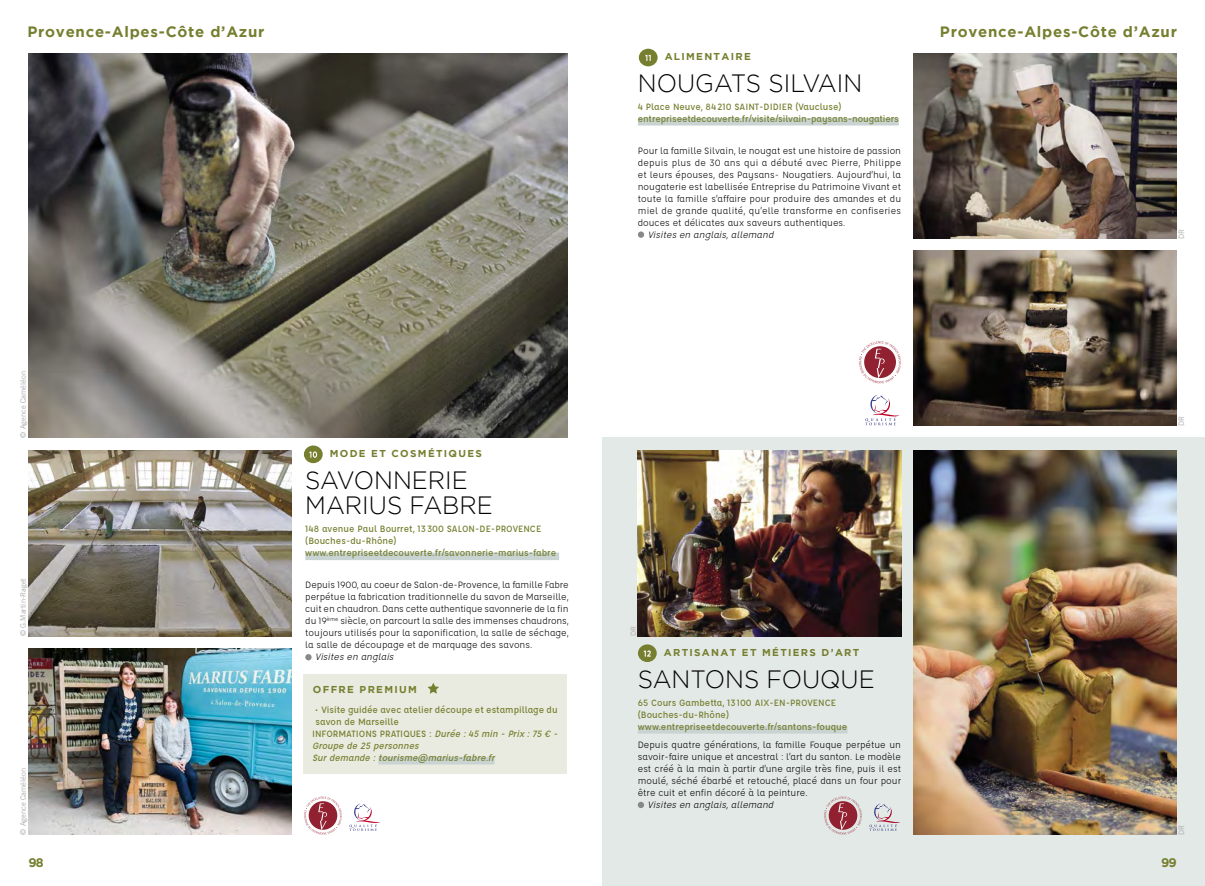
<style>
.page{position:relative;width:1205px;height:886px;background:#fff}
.page>*{position:absolute;margin:0;border:0;box-sizing:border-box;transform-origin:0 0}
.t1{font:300 25px/25px "Gotham";color:#000;scale:.96 1}
.t2{font:700 15px "Gotham";letter-spacing:.05em;color:#767f2f}
.t3{font:700 12.5px "Gotham HTF";color:#767f2f}
.t4{font:10px/12px "Affogato";color:#000;text-align:justify}
.t5{font:500 10px/12px "Affogato";color:#767f2f}
.t6{font:italic 10px "Affogato";color:#000}
.t7{font:700 10px "Gotham";letter-spacing:.13em;color:#767f2f}
.t8{font:italic 500 10px "Affogato";color:#767f2f}
.t9{font:7.5px "Trade Gothic";color:#aaa}
.s1{font-style:italic}
</style>
<div class="page">
<div style="left:602px;top:438px;width:603px;height:448px;background:#e3e9e7"></div>
<div style="left:305px;top:553px;width:254px;height:7px;background:#c9d4d2"></div>
<div style="left:305px;top:654px;width:7px;height:6px;background:#888;border-radius:50%"></div>
<img style="left:28px;top:53px;width:539px;height:385px">
<img style="left:28px;top:450px;width:263px;height:186px">
<img style="left:28px;top:649px;width:263px;height:185px">
<img style="left:913px;top:450px;width:263px;height:384px">
<img style="left:638px;top:450px;width:263px;height:186px">
<div style="left:638px;top:726px;width:209px;height:7px;background:#c9d4d2"></div>
<svg style="left:638px;top:802px;width:6px;height:6px"></svg>
<div style="left:638px;top:118px;width:261px;height:8px;background:#c9d4d2"></div>
<div style="left:638px;top:231px;width:6px;height:7px;background:#888;border-radius:50%"></div>
<img style="left:913px;top:251px;width:263px;height:175px">
<img style="left:913px;top:53px;width:263px;height:186px">
<svg style="left:859px;top:341px;width:42px;height:42px"></svg>
<svg style="left:865px;top:394px;width:34px;height:31px"></svg>
<div style="left:304px;top:674px;width:263px;height:99px;background:#eaebe0"></div>
<div style="left:378px;top:757px;width:116px;height:7px;background:#c9d4d2"></div>
<svg style="left:427px;top:683px;width:12px;height:11px"></svg>
<svg style="left:824px;top:796px;width:38px;height:38px"></svg>
<svg style="left:304px;top:796px;width:38px;height:38px"></svg>
<svg style="left:869px;top:803px;width:31px;height:28px"></svg>
<svg style="left:349px;top:803px;width:31px;height:28px"></svg>
<div style="left:304px;top:445px;width:19px;height:18px;background:#767f2f;border-radius:50%"></div>
<svg style="left:309px;top:451px;width:8px;height:7px"></svg>
<div style="left:639px;top:49px;width:18px;height:17px;background:#767f2f;border-radius:50%"></div>
<svg style="left:645px;top:55px;width:6px;height:6px"></svg>
<div style="left:638px;top:644px;width:19px;height:18px;background:#767f2f;border-radius:50%"></div>
<svg style="left:644px;top:650px;width:7px;height:7px"></svg>
<h2 class="t2" style="left:27px;top:23px;width:239px">Provence-Alpes-Côte d’Azur</h2>
<p class="t9" style="left:19px;top:438px;width:68px;rotate:-90deg">© Agence Caméléon</p>
<p class="t9" style="left:19px;top:636px;width:60px;rotate:-90deg">© G.Martin-Raget</p>
<p class="t9" style="left:19px;top:834px;width:68px;rotate:-90deg">© Agence Caméléon</p>
<p class="t3" style="left:28px;top:855px;width:17px">98</p>
<p class="t7" style="left:330px;top:448px;width:154px">MODE ET COSMÉTIQUES</p>
<h1 class="t1" style="left:305px;top:468px;width:197px">SAVONNERIE<br>MARIUS FABRE</h1>
<p class="t5" style="left:305px;top:523px;width:252px">148 avenue Paul Bourret, 13300 SALON-DE-PROVENCE (Bouches-du-Rhône) www.entrepriseetdecouverte.fr/savonnerie-marius-fabre</p>
<p class="t4" style="left:305px;top:579px;width:265px">Depuis 1900, au coeur de Salon-de-Provence, la famille Fabre perpétue la fabrication traditionnelle du savon de Marseille, cuit en chaudron. Dans cette authentique savonnerie de la fin du 19<sup>ème</sup> siècle, on parcourt la salle des immenses chaudrons, toujours utilisés pour la saponification, la salle de séchage, la salle de découpage et de marquage des savons.</p>
<p class="t6" style="left:315px;top:651px;width:83px">Visitesen anglais</p>
<p class="t7" style="left:313px;top:684px;width:105px">OFFRE PREMIUM</p>
<p class="t5" style="left:316px;top:703px;width:243px">• Visite guidée avec atelier découpe et estampillage du</p>
<p class="t5" style="left:316px;top:715px;width:85px">savon de Marseille</p>
<p class="t5" style="left:312px;top:727px;width:250px">INFORMATIONS PRATIQUES : <span class="s1">Durée :45 min -Prix :75€-</span></p>
<p class="t8" style="left:312px;top:739px;width:111px">Groupe de 25 personnes</p>
<p class="t8" style="left:312px;top:751px;width:187px">Surdemande :tourisme@marius-fabre.fr</p>
<p class="t7" style="left:665px;top:50px;width:88px">ALIMENTAIRE</p>
<h1 class="t1" style="left:638px;top:70px;width:235px">NOUGATS SILVAIN</h1>
<p class="t5" style="left:638px;top:100px;width:262px">4 Place Neuve, 84210 SAINT-DIDIER (Vaucluse) entrepriseetdecouverte.fr/visite/silvain-paysans-nougatiers</p>
<p class="t4" style="left:638px;top:144px;width:265px">Pour la famille Silvain, le nougat est une histoire de passion depuis plus de 30 ans qui a débuté avec Pierre, Philippe et leurs épouses, des Paysans- Nougatiers. Aujourd’hui, la nougaterie est labellisée Entreprise du Patrimoine Vivant et toute la famille s’affaire pour produire des amandes et du miel de grande qualité, qu’elle transforme en confiseries douces et délicates aux saveurs authentiques.</p>
<p class="t6" style="left:648px;top:228px;width:130px">Visitesen anglais,allemand</p>
<h2 class="t2" style="left:940px;top:23px;width:239px">Provence-Alpes-Côte d’Azur</h2>
<p class="t9" style="left:1177px;top:239px;width:12px;rotate:-90deg">DR</p>
<p class="t9" style="left:1177px;top:426px;width:12px;rotate:-90deg">DR</p>
<p class="t9" style="left:629px;top:636px;width:12px;rotate:-90deg">DR</p>
<p class="t7" style="left:664px;top:646px;width:197px">ARTISANAT ET MÉTIERS D’ART</p>
<h1 class="t1" style="left:638px;top:666px;width:248px">SANTONS FOUQUE</h1>
<p class="t5" style="left:638px;top:696px;width:211px">65 Cours Gambetta, 13100 AIX-EN-PROVENCE (Bouches-du-Rhône) www.entrepriseetdecouverte.fr/santons-fouque</p>
<p class="t4" style="left:638px;top:739px;width:265px">Depuis quatre générations, la famille Fouque perpétue un savoir-faire unique et ancestral : l’art du santon. Le modèle est créé à la main à partir d’une argile très fine, puis il est moulé, séché ébarbé et retouché, placé dans un four pour être cuit et enfin décoré à la peinture.</p>
<p class="t6" style="left:647px;top:798px;width:130px">Visitesen anglais,allemand</p>
<p class="t9" style="left:1177px;top:834px;width:12px;rotate:-90deg">DR</p>
<p class="t3" style="left:1161px;top:855px;width:17px">99</p>
</div>
